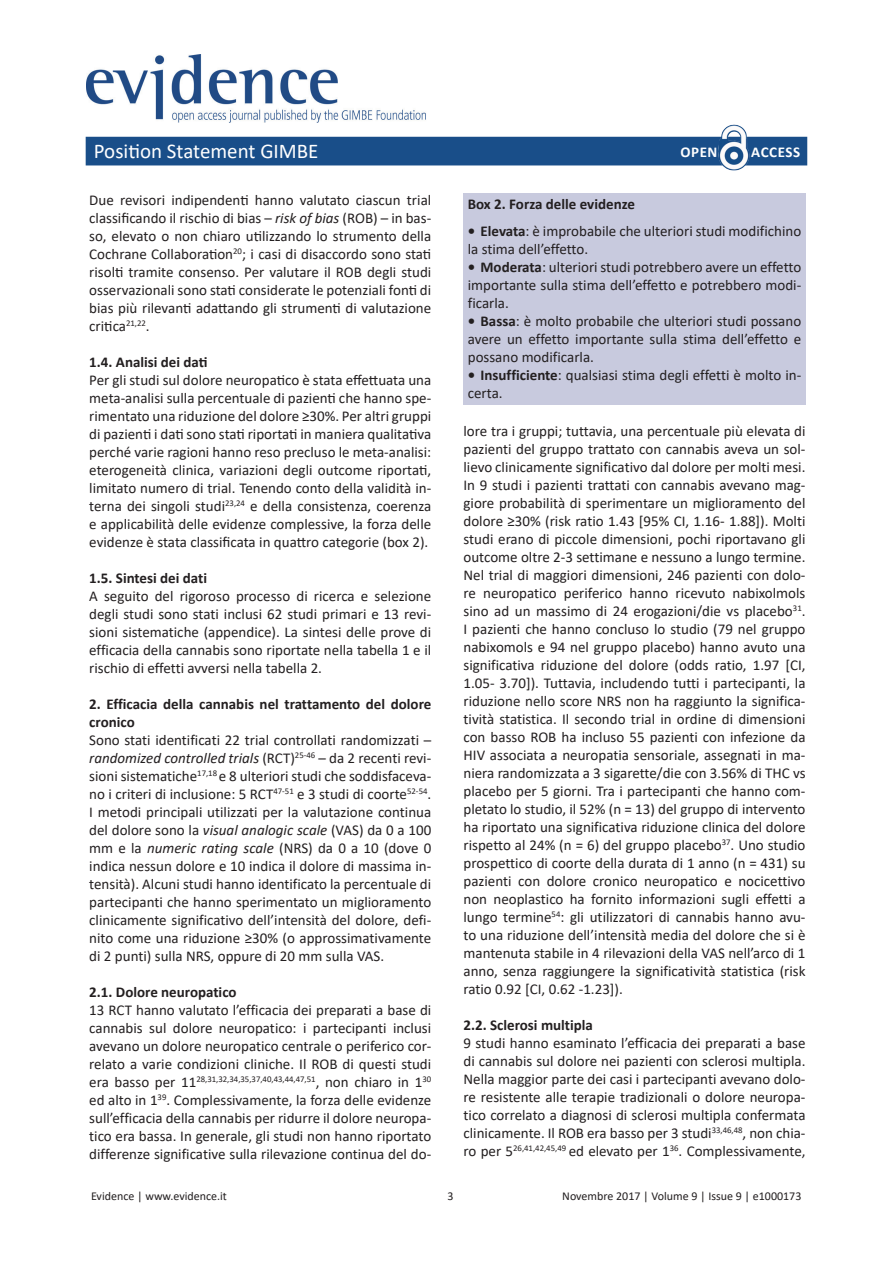
<style>
.page{position:relative;width:893px;height:1263px;background:#fff}
.page>*{position:absolute;margin:0;border:0;box-sizing:border-box;transform-origin:0 0}
.t1{font:21px "Calibri";color:#fff}
.t2{font:15px/18px "Calibri";color:#231f20;text-align:justify}
.t3{font:700 15px/18px "Calibri";color:#231f20}
.t4{font:700 15px "Calibri";letter-spacing:.04em;color:#fff}
.t5{font:12px "Calibri";color:#231f20}
.t6{font:8.7px "Calibri";color:#231f20}
.s1{font-style:italic}
.s2{font-size:15px}
.s3{font-weight:700}
</style>
<div class="page">
<div style="left:86px;top:137px;width:721px;height:28px;background:#194e89"></div>
<img style="left:86px;top:54px;width:340px;height:69px">
<img style="left:717px;top:124px;width:34px;height:47px">
<div style="left:464px;top:193px;width:341px;height:212px;background:#c8cade"></div>
<h1 class="t1" style="left:94px;top:136px;width:226px">Position Statement GIMBE</h1>
<p class="t4" style="left:680px;top:141px;width:39px">OPEN</p>
<p class="t4" style="left:751px;top:141px;width:51px">ACCESS</p>
<p class="t2" style="left:89px;top:190px;width:343px">Due revisori indipendenti hanno valutato ciascun trial classificando il rischio di bias – <span class="s1">risk of bias</span> (ROB) – in bas&shy;so, elevato o non chiaro utilizzando lo strumento della Cochrane Collaboration<sup>20</sup>; i casi di disaccordo sono stati risolti tramite consenso. Per valutare il ROB degli studi osservazionali sono stati considerate le potenziali fonti di bias più rilevanti adattando gli strumenti di valutazione critica<sup>21,22</sup>.</p>
<p class="t3" style="left:89px;top:353px;width:120px">1.4. Analisi dei dati</p>
<p class="t2" style="left:89px;top:370px;width:344px">Per gli studi sul dolore neuropatico è stata effettuata una meta-analisi sulla percentuale di pazienti che hanno spe&shy;rimentato una riduzione del dolore ≥30%. Per altri gruppi di pazienti i dati sono stati riportati in maniera qualitativa perché varie ragioni hanno reso precluso le meta-analisi: eterogeneità clinica, variazioni degli outcome riportati, limitato numero di trial. Tenendo conto della validità in&shy;terna dei singoli studi<sup>23,24</sup> e della consistenza, coerenza e applicabilità delle evidenze complessive, la forza delle evidenze è stata classificata in quattro categorie (box 2).</p>
<p class="t3" style="left:89px;top:569px;width:119px">1.5. Sintesi dei dati</p>
<p class="t2" style="left:89px;top:586px;width:343px">A seguito del rigoroso processo di ricerca e selezione degli studi sono stati inclusi 62 studi primari e 13 revi&shy;sioni sistematiche (appendice). La sintesi delle prove di efficacia della cannabis sono riportate nella tabella 1 e il rischio di effetti avversi nella tabella 2.</p>
<p class="t3" style="left:89px;top:695px;width:344px">2. Efficacia della cannabis nel trattamento del dolore cronico</p>
<p class="t2" style="left:89px;top:730px;width:344px">Sono stati identificati 22 trial controllati randomizzati – <span class="s1">randomized controlled trials</span> (RCT)<sup>25-46</sup> – da 2 recenti revi&shy;sioni sistematiche<sup>17,18</sup> e 8 ulteriori studi che soddisfaceva&shy;no i criteri di inclusione: 5 RCT<sup>47-51</sup> e 3 studi di coorte<sup>52-54</sup>.<br>I metodi principali utilizzati per la valutazione continua del dolore sono la <span class="s1">visual analogic scale</span> (VAS) da 0 a 100 mm e la <span class="s1">numeric rating scale</span> (NRS) da 0 a 10 (dove 0 indica nessun dolore e 10 indica il dolore di massima in&shy;tensità). Alcuni studi hanno identificato la percentuale di partecipanti che hanno sperimentato un miglioramento clinicamente significativo dell’intensità del dolore, defi&shy;nito come una riduzione ≥30% (o approssimativamente di 2 punti) sulla NRS, oppure di 20 mm sulla VAS.</p>
<p class="t3" style="left:89px;top:983px;width:149px">2.1. Dolore neuropatico</p>
<p class="t2" style="left:89px;top:1000px;width:343px">13 RCT hanno valutato l’efficacia dei preparati a base di cannabis sul dolore neuropatico: i partecipanti inclusi avevano un dolore neuropatico centrale o periferico cor&shy;relato a varie condizioni cliniche. Il ROB di questi studi</p>
<p class="t6" style="left:89px;top:1073px;width:343px"><span class="s2">era basso per 11</span>28,31,32,34,35,37,40,43,44,47,51<span class="s2">, non chiaro in 1</span>30</p>
<p class="t2" style="left:89px;top:1090px;width:343px">ed alto in 1<sup>39</sup>. Complessivamente, la forza delle evidenze sull’efficacia della cannabis per ridurre il dolore neuropa&shy;tico era bassa. In generale, gli studi non hanno riportato differenze significative sulla rilevazione continua del do-</p>
<p class="t3" style="left:468px;top:195px;width:169px">Box 2. Forza delle evidenze</p>
<p class="t2" style="left:468px;top:222px;width:335px"><span class="s3">• Elevata</span>: è improbabile che ulteriori studi modifichino la stima dell’effetto.</p>
<p class="t2" style="left:468px;top:258px;width:335px"><span class="s3">• Moderata</span>: ulteriori studi potrebbero avere un effetto importante sulla stima dell’effetto e potrebbero modi&shy;ficarla.</p>
<p class="t2" style="left:468px;top:312px;width:335px"><span class="s3">• Bassa</span>: è molto probabile che ulteriori studi possano avere un effetto importante sulla stima dell’effetto e possano modificarla.</p>
<p class="t2" style="left:468px;top:366px;width:335px"><span class="s3">• Insufficiente</span>: qualsiasi stima degli effetti è molto in&shy;certa.</p>
<p class="t2" style="left:463px;top:422px;width:344px">lore tra i gruppi; tuttavia, una percentuale più elevata di pazienti del gruppo trattato con cannabis aveva un sol&shy;lievo clinicamente significativo dal dolore per molti mesi.<br>In 9 studi i pazienti trattati con cannabis avevano mag&shy;giore probabilità di sperimentare un miglioramento del dolore ≥30% (risk ratio 1.43 [95% CI, 1.16- 1.88]). Molti studi erano di piccole dimensioni, pochi riportavano gli outcome oltre 2-3 settimane e nessuno a lungo termine.<br>Nel trial di maggiori dimensioni, 246 pazienti con dolo&shy;re neuropatico periferico hanno ricevuto nabixolmols sino ad un massimo di 24 erogazioni/die vs placebo<sup>31</sup>.<br>I pazienti che hanno concluso lo studio (79 nel gruppo nabixomols e 94 nel gruppo placebo) hanno avuto una significativa riduzione del dolore (odds ratio, 1.97 [CI, 1.05- 3.70]). Tuttavia, includendo tutti i partecipanti, la riduzione nello score NRS non ha raggiunto la significa&shy;tività statistica. Il secondo trial in ordine di dimensioni con basso ROB ha incluso 55 pazienti con infezione da HIV associata a neuropatia sensoriale, assegnati in ma&shy;niera randomizzata a 3 sigarette/die con 3.56% di THC vs placebo per 5 giorni. Tra i partecipanti che hanno com&shy;pletato lo studio, il 52% (n = 13) del gruppo di intervento ha riportato una significativa riduzione clinica del dolore rispetto al 24% (n = 6) del gruppo placebo<sup>37</sup>. Uno studio prospettico di coorte della durata di 1 anno (n = 431) su pazienti con dolore cronico neuropatico e nocicettivo non neoplastico ha fornito informazioni sugli effetti a lungo termine<sup>54</sup>: gli utilizzatori di cannabis hanno avu&shy;to una riduzione dell’intensità media del dolore che si è mantenuta stabile in 4 rilevazioni della VAS nell’arco di 1 anno, senza raggiungere la significatività statistica (risk ratio 0.92 [CI, 0.62 -1.23]).</p>
<p class="t3" style="left:464px;top:1016px;width:131px">2.2. Sclerosi multipla</p>
<p class="t2" style="left:464px;top:1034px;width:344px">9 studi hanno esaminato l’efficacia dei preparati a base di cannabis sul dolore nei pazienti con sclerosi multipla.<br>Nella maggior parte dei casi i partecipanti avevano dolo&shy;re resistente alle terapie tradizionali o dolore neuropa&shy;tico correlato a diagnosi di sclerosi multipla confermata clinicamente. Il ROB era basso per 3 studi<sup>33,46,48</sup>, non chia&shy;ro per 5<sup>26,41,42,45,49</sup> ed elevato per 1<sup>36</sup>. Complessivamente,</p>
<p class="t5" style="left:91px;top:1188px;width:137px">Evidence | www.evidence.it</p>
<p class="t5" style="left:447px;top:1188px;width:8px">3</p>
<p class="t5" style="left:562px;top:1188px;width:241px">Novembre 2017 | Volume 9 | Issue 9 | e1000173</p>
</div>
